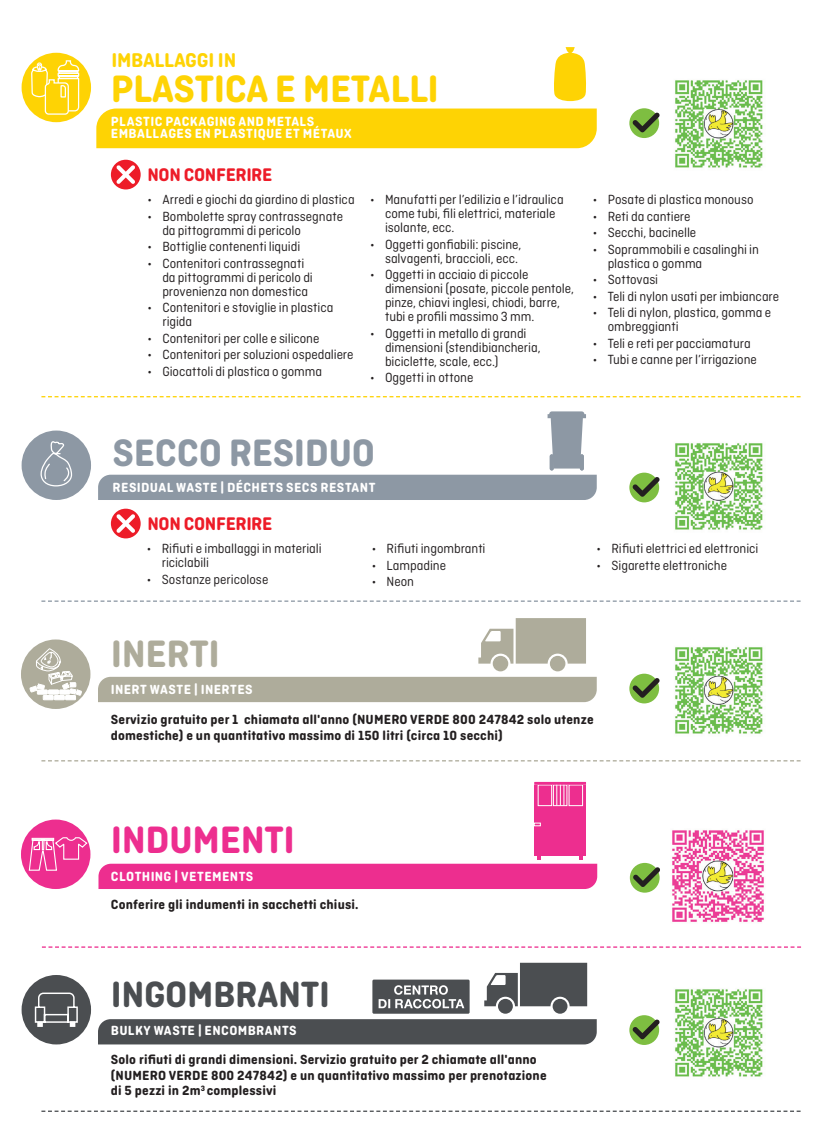
<style>
.page{position:relative;width:821px;height:1144px;background:#fff}
.page>*{position:absolute;margin:0;border:0;box-sizing:border-box;transform-origin:0 0}
.t1{font:700 40.25px "Ciutadella Rounded";letter-spacing:-.01em;color:#fed304}
.t2{font:700 40.25px "Ciutadella Rounded";letter-spacing:-.01em;color:#8d98a4}
.t3{font:700 40.25px "Ciutadella Rounded";letter-spacing:-.01em;color:#ed2e8f}
.t4{font:700 40.25px "Ciutadella Rounded";letter-spacing:-.01em;color:#aeac9b}
.t5{font:700 38.5px "Ciutadella Rounded";letter-spacing:-.01em;color:#4b4e51}
.t6{font:700 21px "Ciutadella Rounded";letter-spacing:-.01em;color:#fed304}
.t7{font:700 19.25px "Ciutadella Rounded";letter-spacing:-.02em;color:#ed1c28}
.t8{font:14px/14px "Ciutadella Rounded";letter-spacing:-.005em;color:#231f20;scale:.96 1}
.t9{font:700 14px/15.8px "Ciutadella Rounded";letter-spacing:.01em;color:#231f20}
.t10{font:700 14px/12.2px "Ciutadella Rounded";letter-spacing:.03em;color:#fff}
</style>
<div class="page">
<div style="left:96px;top:109px;width:501px;height:39px;background:#fed304"></div>
<svg style="left:554px;top:47px;width:32px;height:54px"></svg>
<svg style="left:547px;top:411px;width:39px;height:57px"></svg>
<hr style="left:550px;top:454px;width:4px;height:16px;background:#8d98a4;border-radius:2px">
<hr style="left:580px;top:454px;width:4px;height:16px;background:#8d98a4;border-radius:2px">
<div style="left:493px;top:656px;width:15px;height:15px;background:#aeac9b;border-radius:50%"></div>
<div style="left:550px;top:656px;width:15px;height:15px;background:#aeac9b;border-radius:50%"></div>
<svg style="left:478px;top:618px;width:108px;height:46px"></svg>
<div style="left:98px;top:677px;width:499px;height:25px;background:#aeac9b"></div>
<svg style="left:41px;top:396px;width:759px;height:1px"></svg>
<svg style="left:41px;top:600px;width:759px;height:2px"></svg>
<svg style="left:41px;top:760px;width:759px;height:1px"></svg>
<div style="left:534px;top:785px;width:52px;height:71px;background:#ed2e8f"></div>
<svg style="left:98px;top:856px;width:499px;height:33px"></svg>
<svg style="left:534px;top:823px;width:7px;height:3px"></svg>
<div style="left:538px;top:785px;width:14px;height:21px;border:1px solid #fff"></div>
<div style="left:569px;top:785px;width:14px;height:21px;border:1px solid #fff"></div>
<div style="left:553px;top:785px;width:14px;height:21px;border:1px solid #fff"></div>
<svg style="left:534px;top:782px;width:52px;height:23px"></svg>
<svg style="left:42px;top:946px;width:759px;height:2px"></svg>
<div style="left:21px;top:819px;width:69px;height:70px;background:#ed2e8f;border-radius:50%"></div>
<svg style="left:28px;top:836px;width:60px;height:35px"></svg>
<div style="left:21px;top:639px;width:69px;height:70px;background:#aeac9b;border-radius:50%"></div>
<svg style="left:29px;top:648px;width:53px;height:61px"></svg>
<div style="left:54px;top:695px;width:10px;height:5px;background:#fff"></div>
<div style="left:54px;top:695px;width:11px;height:5px;border:1px solid #fff"></div>
<div style="left:66px;top:695px;width:10px;height:5px;background:#fff"></div>
<div style="left:65px;top:695px;width:11px;height:5px;border:1px solid #fff"></div>
<div style="left:498px;top:999px;width:15px;height:15px;background:#4b4e51;border-radius:50%"></div>
<div style="left:553px;top:999px;width:14px;height:15px;background:#4b4e51;border-radius:50%"></div>
<svg style="left:484px;top:963px;width:103px;height:43px"></svg>
<div style="left:372px;top:979px;width:98px;height:35px;background:#4b4e51;border-radius:2px"></div>
<svg style="left:379px;top:985px;width:85px;height:23px"></svg>
<div style="left:98px;top:1019px;width:499px;height:25px;background:#4b4e51"></div>
<div style="left:22px;top:975px;width:69px;height:69px;background:#4b4e51;border-radius:50%"></div>
<svg style="left:34px;top:992px;width:44px;height:35px"></svg>
<div style="left:98px;top:475px;width:499px;height:25px;background:#8d98a4"></div>
<div style="left:111px;top:160px;width:30px;height:29px;background:#ed1c28;border-radius:50%"></div>
<svg style="left:116px;top:165px;width:19px;height:19px"></svg>
<div style="left:111px;top:509px;width:30px;height:29px;background:#ed1c28;border-radius:50%"></div>
<svg style="left:116px;top:514px;width:19px;height:19px"></svg>
<div style="left:22px;top:430px;width:69px;height:70px;background:#8d98a4;border-radius:50%"></div>
<svg style="left:40px;top:441px;width:33px;height:46px"></svg>
<div style="left:22px;top:53px;width:69px;height:69px;background:#fed304;border-radius:50%"></div>
<svg style="left:30px;top:60px;width:50px;height:55px"></svg>
<svg style="left:629px;top:108px;width:30px;height:30px"></svg>
<svg style="left:632px;top:112px;width:28px;height:20px"></svg>
<div style="left:629px;top:473px;width:30px;height:29px;background:#7ebe41;border-radius:50%"></div>
<svg style="left:632px;top:477px;width:28px;height:20px"></svg>
<div style="left:629px;top:674px;width:30px;height:29px;background:#7ebe41;border-radius:50%"></div>
<svg style="left:632px;top:678px;width:28px;height:20px"></svg>
<div style="left:630px;top:863px;width:30px;height:30px;background:#7ebe41;border-radius:50%"></div>
<svg style="left:633px;top:867px;width:27px;height:20px"></svg>
<svg style="left:629px;top:1015px;width:30px;height:30px"></svg>
<svg style="left:632px;top:1019px;width:28px;height:20px"></svg>
<svg style="left:41px;top:1110px;width:759px;height:2px"></svg>
<img style="left:675px;top:80px;width:88px;height:88px">
<img style="left:675px;top:443px;width:88px;height:87px">
<img style="left:675px;top:647px;width:88px;height:87px">
<img style="left:672px;top:830px;width:92px;height:92px">
<img style="left:675px;top:989px;width:88px;height:88px">
<h3 class="t6" style="left:111px;top:48px;width:126px">IMBALLAGGI IN</h3>
<h1 class="t1" style="left:111px;top:65px;width:330px">PLASTICA E METALLI</h1>
<p class="t10" style="left:111px;top:115px;width:242px">PLASTIC PACKAGING AND METALS<br>EMBALLAGES EN PLASTIQUE ET MÉTAUX</p>
<h3 class="t7" style="left:147px;top:163px;width:126px">NON CONFERIRE</h3>
<p class="t8" style="left:147px;top:193px;width:217px">• Arredi e giochi da giardino di plastica</p>
<p class="t8" style="left:162px;top:209px;width:190px;text-indent:-15px">• Bombolette spray contrassegnate da pittogrammi di pericolo</p>
<p class="t8" style="left:147px;top:240px;width:161px">• Bottiglie contenenti liquidi</p>
<p class="t8" style="left:162px;top:256px;width:158px;text-indent:-15px">• Contenitori contrassegnati da pittogrammi di pericolo di provenienza non domestica</p>
<p class="t8" style="left:162px;top:301px;width:180px;text-indent:-15px">• Contenitori e stoviglie in plastica rigida</p>
<p class="t8" style="left:147px;top:331px;width:181px">• Contenitori per colle e silicone</p>
<p class="t8" style="left:147px;top:348px;width:216px">• Contenitori per soluzioni ospedaliere</p>
<p class="t8" style="left:147px;top:364px;width:183px">• Giocattoli di plastica o gomma</p>
<p class="t8" style="left:385px;top:193px;width:188px;text-indent:-15px">• Manufatti per l’edilizia e l’idraulica come tubi, fili elettrici, materiale isolante, ecc.</p>
<p class="t8" style="left:370px;top:237px;width:159px;text-align:right">• Oggetti gonfiabili: piscine, salvagenti, braccioli, ecc.</p>
<p class="t8" style="left:385px;top:268px;width:198px;text-indent:-15px">• Oggetti in acciaio di piccole dimensioni (posate, piccole pentole, pinze, chiavi inglesi, chiodi, barre, tubi e profili massimo 3 mm.</p>
<p class="t8" style="left:385px;top:326px;width:164px;text-indent:-15px">• Oggetti in metallo di grandi dimensioni (stendibiancheria, biciclette, scale, ecc.)</p>
<p class="t8" style="left:370px;top:371px;width:109px">• Oggetti in ottone</p>
<p class="t8" style="left:593px;top:193px;width:169px">• Posate di plastica monouso</p>
<p class="t8" style="left:593px;top:209px;width:103px">• Reti da cantiere</p>
<p class="t8" style="left:593px;top:226px;width:109px">• Secchi, bacinelle</p>
<p class="t8" style="left:608px;top:242px;width:159px;text-indent:-15px">• Soprammobili e casalinghi in plastica o gomma</p>
<p class="t8" style="left:593px;top:273px;width:70px">• Sottovasi</p>
<p class="t8" style="left:593px;top:289px;width:196px">• Teli di nylon usati per imbiancare</p>
<p class="t8" style="left:608px;top:306px;width:172px;text-indent:-15px">• Teli di nylon, plastica, gomma e ombreggianti</p>
<p class="t8" style="left:593px;top:336px;width:166px">• Teli e reti per pacciamatura</p>
<p class="t8" style="left:593px;top:353px;width:172px">• Tubi e canne per l’irrigazione</p>
<h1 class="t2" style="left:113px;top:429px;width:264px">SECCO RESIDUO</h1>
<p class="t10" style="left:113px;top:481px;width:264px">RESIDUAL WASTE | DÉCHETS SECS RESTANT</p>
<h3 class="t7" style="left:147px;top:512px;width:126px">NON CONFERIRE</h3>
<p class="t8" style="left:162px;top:542px;width:168px;text-indent:-15px">• Rifiuti e imballaggi in materiali riciclabili</p>
<p class="t8" style="left:147px;top:572px;width:128px">• Sostanze pericolose</p>
<p class="t8" style="left:372px;top:542px;width:120px">• Rifiuti ingombranti</p>
<p class="t8" style="left:372px;top:558px;width:79px">• Lampadine</p>
<p class="t8" style="left:372px;top:575px;width:46px">• Neon</p>
<p class="t8" style="left:597px;top:542px;width:170px">• Rifiuti elettrici ed elettronici</p>
<p class="t8" style="left:597px;top:558px;width:137px">• Sigarette elettroniche</p>
<h1 class="t4" style="left:111px;top:631px;width:110px">INERTI</h1>
<p class="t10" style="left:111px;top:683px;width:143px">INERT WASTE | INERTES</p>
<p class="t9" style="left:111px;top:712px;width:484px">Servizio gratuito per 1 chiamata all'anno (NUMERO VERDE 800 247842 solo utenze domestiche) e un quantitativo massimo di 150 litri (circa 10 secchi)</p>
<h1 class="t3" style="left:111px;top:816px;width:185px">INDUMENTI</h1>
<p class="t10" style="left:111px;top:870px;width:144px">CLOTHING | VETEMENTS</p>
<p class="t9" style="left:111px;top:897px;width:249px">Conferire gli indumenti in sacchetti chiusi.</p>
<h2 class="t5" style="left:111px;top:972px;width:221px">INGOMBRANTI</h2>
<p class="t10" style="left:111px;top:1024px;width:187px">BULKY WASTE | ENCOMBRANTS</p>
<p class="t9" style="left:111px;top:1051px;width:437px">Solo rifiuti di grandi dimensioni. Servizio gratuito per 2 chiamate all'anno (NUMERO VERDE 800 247842) e un quantitativo massimo per prenotazione di 5 pezzi in 2m<sup>3</sup> complessivi</p>
</div>
